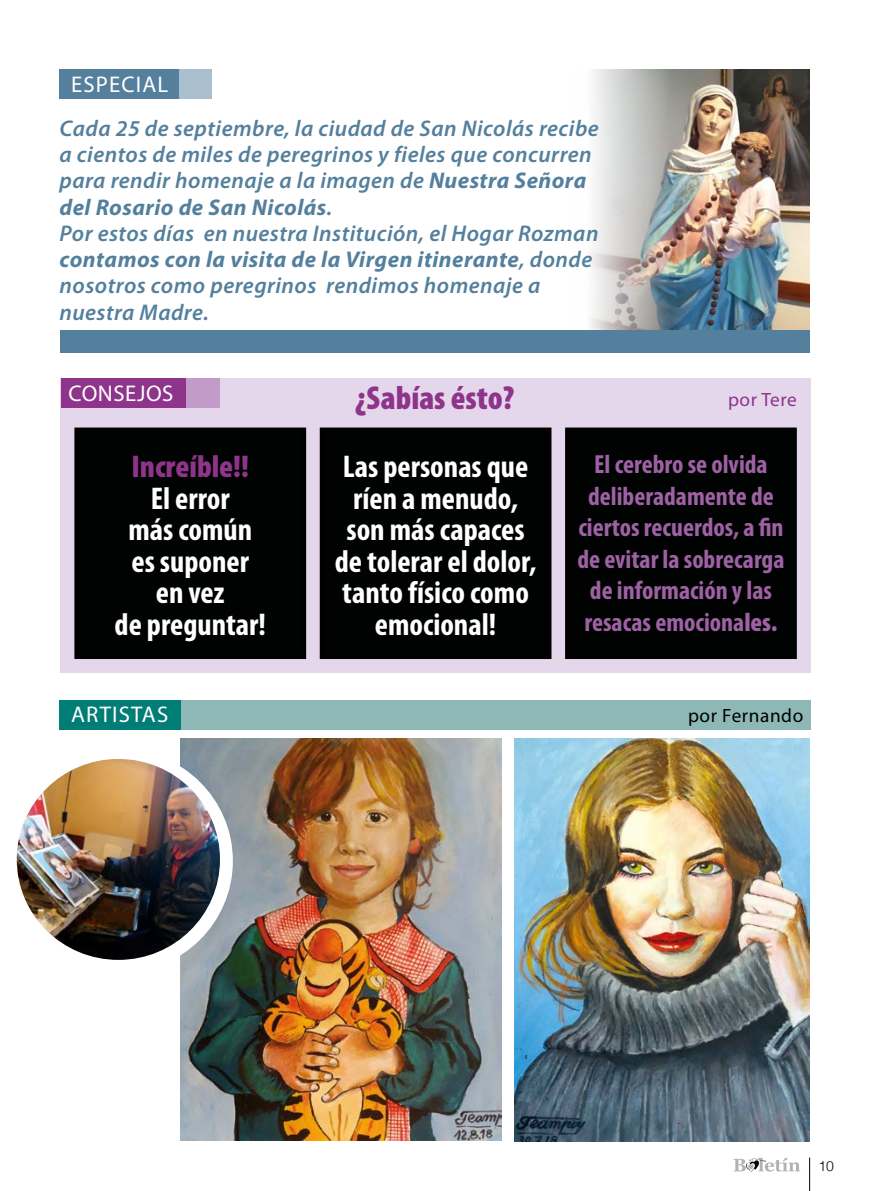
<style>
.page{position:relative;width:869px;height:1191px;background:#fff}
.page>*{position:absolute;margin:0;border:0;box-sizing:border-box;transform-origin:0 0}
.t1{font:900 condensed 33.25px "Myriad Pro";color:#8e348a}
.t2{font:700 condensed 31.5px/31.5px "Myriad Pro";color:#fff;text-align:center}
.t3{font:900 condensed 31.5px "Myriad Pro";color:#8e348a}
.t4{font:700 condensed 26.25px/31.5px "Myriad Pro";color:#9e61a4;text-align:center}
.t5{font:italic 600 22.75px/26.2px "Myriad Pro";letter-spacing:.02em;color:#54809d}
.t6{font:22.75px "Myriad Pro";letter-spacing:.05em;color:#fff}
.t7{font:22.75px "Myriad Pro";letter-spacing:.02em;color:#fff}
.t8{font:19.25px "Myriad Pro";letter-spacing:.03em;color:#000}
.t9{font:19.25px "Myriad Pro";letter-spacing:.03em;color:#8e348a}
.t10{font:300 14px "Helvetica";color:#000}
.s1{font-weight:700}
.s2{font-weight:900}
</style>
<div class="page">
<hr style="left:809px;top:1157px;width:1px;height:34px;background:#000">
<svg style="left:733px;top:1157px;width:66px;height:14px"></svg>
<div style="left:180px;top:699px;width:629px;height:30px;background:#8eb8b6"></div>
<img style="left:590px;top:69px;width:219px;height:261px">
<div style="left:60px;top:330px;width:749px;height:22px;background:#54809d"></div>
<div style="left:59px;top:69px;width:120px;height:30px;background:#54809d"></div>
<div style="left:179px;top:69px;width:33px;height:30px;background:#a9bfce"></div>
<div style="left:59px;top:699px;width:121px;height:30px;background:#007d75"></div>
<img style="left:514px;top:738px;width:295px;height:403px">
<img style="left:180px;top:738px;width:321px;height:402px">
<div style="left:6px;top:749px;width:227px;height:223px;background:#fff;border-radius:50%"></div>
<img style="left:17px;top:759px;width:203px;height:201px">
<div style="left:60px;top:378px;width:749px;height:294px;background:#e5d7eb"></div>
<div style="left:61px;top:378px;width:126px;height:30px;background:#8e348a"></div>
<div style="left:187px;top:378px;width:33px;height:30px;background:#c29bc8"></div>
<div style="left:321px;top:429px;width:228px;height:228px;background:#010202"></div>
<div style="left:319px;top:427px;width:232px;height:232px;border:4px solid #000"></div>
<div style="left:76px;top:429px;width:228px;height:228px;background:#010202"></div>
<div style="left:74px;top:427px;width:232px;height:232px;border:4px solid #000"></div>
<div style="left:566px;top:429px;width:228px;height:228px;background:#010202"></div>
<div style="left:565px;top:427px;width:231px;height:232px;border:4px solid #000"></div>
<p class="t6" style="left:71px;top:70px;width:98px">ESPECIAL</p>
<p class="t5" style="left:60px;top:116px;width:540px">Cada 25 de septiembre, la ciudad de San Nicolás recibe a cientos de miles de peregrinos y fieles que concurren para rendir homenaje a la imagen de <span class="s1">Nuestra Señora del Rosario de San Nicolás</span>.<br>Por estos días en nuestra Institución, el Hogar Rozman <span class="s1">contamos con la visita de la Virgen itinerante</span>, donde nosotros como peregrinos rendimos homenaje a nuestra Madre.</p>
<p class="t7" style="left:69px;top:379px;width:106px">CONSEJOS</p>
<h1 class="t1" style="left:355px;top:379px;width:161px">¿Sabías ésto?</h1>
<p class="t9" style="left:727px;top:388px;width:70px">por Tere</p>
<h2 class="t3" style="left:131px;top:449px;width:119px">Increíble!!</h2>
<h2 class="t2" style="left:114px;top:483px;width:153px">El error<br>más común es suponer en vez<br>de preguntar!</h2>
<h2 class="t2" style="left:334px;top:451px;width:203px">Las personas que ríen a menudo, son más capaces de tolerar el dolor, tanto físico como emocional!</h2>
<p class="t4" style="left:577px;top:449px;width:208px">El cerebro se olvida deliberadamente de ciertos recuerdos, a fin de evitar la sobrecarga de información y las resacas emociona<span class="s2">les.</span></p>
<p class="t6" style="left:71px;top:700px;width:99px">ARTISTAS</p>
<p class="t8" style="left:687px;top:704px;width:117px">por Fernando</p>
<p class="t10" style="left:818px;top:1157px;width:17px">10</p>
</div>
